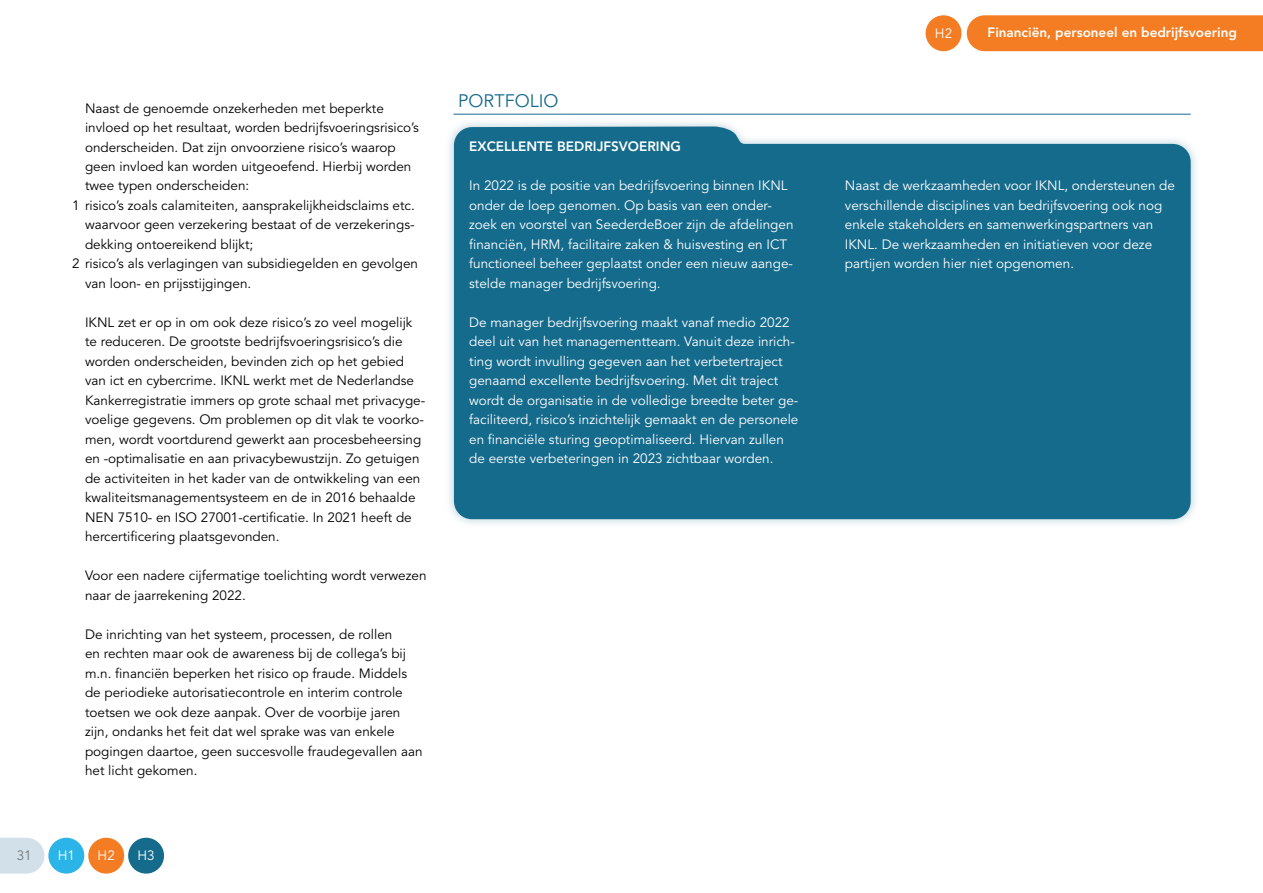
<style>
.page{position:relative;width:1263px;height:893px;background:#fff}
.page>*{position:absolute;margin:0;border:0;box-sizing:border-box;transform-origin:0 0}
.t1{font:18px "Avenir LT Std";color:#156b8c}
.t2{font:13.5px/19.5px "Avenir LT Std";color:#000001}
.t3{font:13.5px/19.5px "Avenir LT Std";color:#fff}
.t4{font:800 13.5px "Avenir LT Std";color:#fff}
.t5{font:13.5px "Avenir LT Std";color:#75797b}
</style>
<div class="page">
<svg style="left:0;top:838px;width:44px;height:36px;background:#d5e2eb"></svg>
<div style="left:967px;top:15px;width:296px;height:36px;background:#f47d23"></div>
<div style="left:48px;top:838px;width:36px;height:36px;background:#2bb4e8;border-radius:50%"></div>
<div style="left:925px;top:15px;width:36px;height:36px;background:#f47d23;border-radius:50%"></div>
<div style="left:88px;top:838px;width:36px;height:36px;background:#f47d23;border-radius:50%"></div>
<div style="left:128px;top:838px;width:36px;height:36px;background:#156b8c;border-radius:50%"></div>
<div style="left:445px;top:118px;width:755px;height:410px;background:#156b8c;opacity:.32"></div>
<div style="left:454px;top:126px;width:737px;height:393px;background:#156b8c"></div>
<hr style="left:453px;top:114px;width:738px;height:1px;background:#156b8c">
<p class="t5" style="left:17px;top:848px;width:17px">31</p>
<p class="t2" style="left:85px;top:98px;width:300px">Naast de genoemde onzekerheden met beperkte</p>
<p class="t2" style="left:85px;top:118px;width:335px">invloed op het resultaat, worden bedrijfsvoeringsrisico’s</p>
<p class="t2" style="left:85px;top:137px;width:312px">onderscheiden. Dat zijn onvoorziene risico’s waarop</p>
<p class="t2" style="left:85px;top:157px;width:328px">geen invloed kan worden uitgeoefend. Hierbij worden</p>
<p class="t2" style="left:85px;top:176px;width:166px">twee typen onderscheiden:</p>
<p class="t2" style="left:72px;top:196px;width:344px">1 risico’s zoals calamiteiten, aansprakelijkheidsclaims etc.</p>
<p class="t2" style="left:85px;top:215px;width:331px">waarvoor geen verzekering bestaat of de verzekerings-</p>
<p class="t2" style="left:85px;top:235px;width:170px">dekking ontoereikend blijkt;</p>
<p class="t2" style="left:72px;top:254px;width:347px">2 risico’s als verlagingen van subsidiegelden en gevolgen</p>
<p class="t2" style="left:85px;top:274px;width:168px">van loon- en prijsstijgingen.</p>
<p class="t2" style="left:85px;top:313px;width:342px">IKNL zet er op in om ook deze risico’s zo veel mogelijk te reduceren. De grootste bedrijfsvoeringsrisico’s die worden onderscheiden, bevinden zich op het gebied van ict en cybercrime. IKNL werkt met de Nederlandse Kankerregistratie immers op grote schaal met privacyge&shy;voelige gegevens. Om problemen op dit vlak te voorko&shy;men, wordt voortdurend gewerkt aan procesbeheersing en -optimalisatie en aan privacybewustzijn. Zo getuigen de activiteiten in het kader van de ontwikkeling van een kwaliteitsmanagementsysteem en de in 2016 behaalde NEN 7510- en ISO 27001-certificatie. In 2021 heeft de hercertificering plaatsgevonden.</p>
<p class="t2" style="left:85px;top:566px;width:343px">Voor een nadere cijfermatige toelichting wordt verwezen naar de jaarrekening 2022.</p>
<p class="t2" style="left:85px;top:625px;width:339px">De inrichting van het systeem, processen, de rollen<br>en rechten maar ook de awareness bij de collega’s bij m.n. financiën beperken het risico op fraude. Middels de periodieke autorisatiecontrole en interim controle toetsen we ook deze aanpak. Over de voorbije jaren zijn, ondanks het feit dat wel sprake was van enkele pogingen daartoe, geen succesvolle fraudegevallen aan het licht gekomen.</p>
<p class="t3" style="left:58px;top:846px;width:19px">H1</p>
<p class="t3" style="left:98px;top:846px;width:19px">H2</p>
<p class="t3" style="left:137px;top:846px;width:19px">H3</p>
<h1 class="t1" style="left:458px;top:91px;width:102px">PORTFOLIO</h1>
<p class="t4" style="left:469px;top:139px;width:213px">EXCELLENTE BEDRIJFSVOERING</p>
<p class="t3" style="left:469px;top:176px;width:326px">In 2022 is de positie van bedrijfsvoering binnen IKNL onder de loep genomen. Op basis van een onder&shy;zoek en voorstel van SeederdeBoer zijn de afdelingen financiën, HRM, facilitaire zaken &amp; huisvesting en ICT functioneel beheer geplaatst onder een nieuw aange&shy;stelde manager bedrijfsvoering.</p>
<p class="t3" style="left:469px;top:313px;width:331px">De manager bedrijfsvoering maakt vanaf medio 2022 deel uit van het managementteam. Vanuit deze inrich&shy;ting wordt invulling gegeven aan het verbetertraject genaamd excellente bedrijfsvoering. Met dit traject wordt de organisatie in de volledige breedte beter ge&shy;faciliteerd, risico’s inzichtelijk gemaakt en de personele en financiële sturing geoptimaliseerd. Hiervan zullen de eerste verbeteringen in 2023 zichtbaar worden.</p>
<p class="t3" style="left:935px;top:24px;width:19px">H2</p>
<p class="t4" style="left:988px;top:24px;width:251px">Financiën, personeel en bedrijfsvoering</p>
<p class="t3" style="left:845px;top:176px;width:332px">Naast de werkzaamheden voor IKNL, ondersteunen de verschillende disciplines van bedrijfsvoering ook nog enkele stakeholders en samenwerkingspartners van IKNL. De werkzaamheden en initiatieven voor deze partijen worden hier niet opgenomen.</p>
</div>
